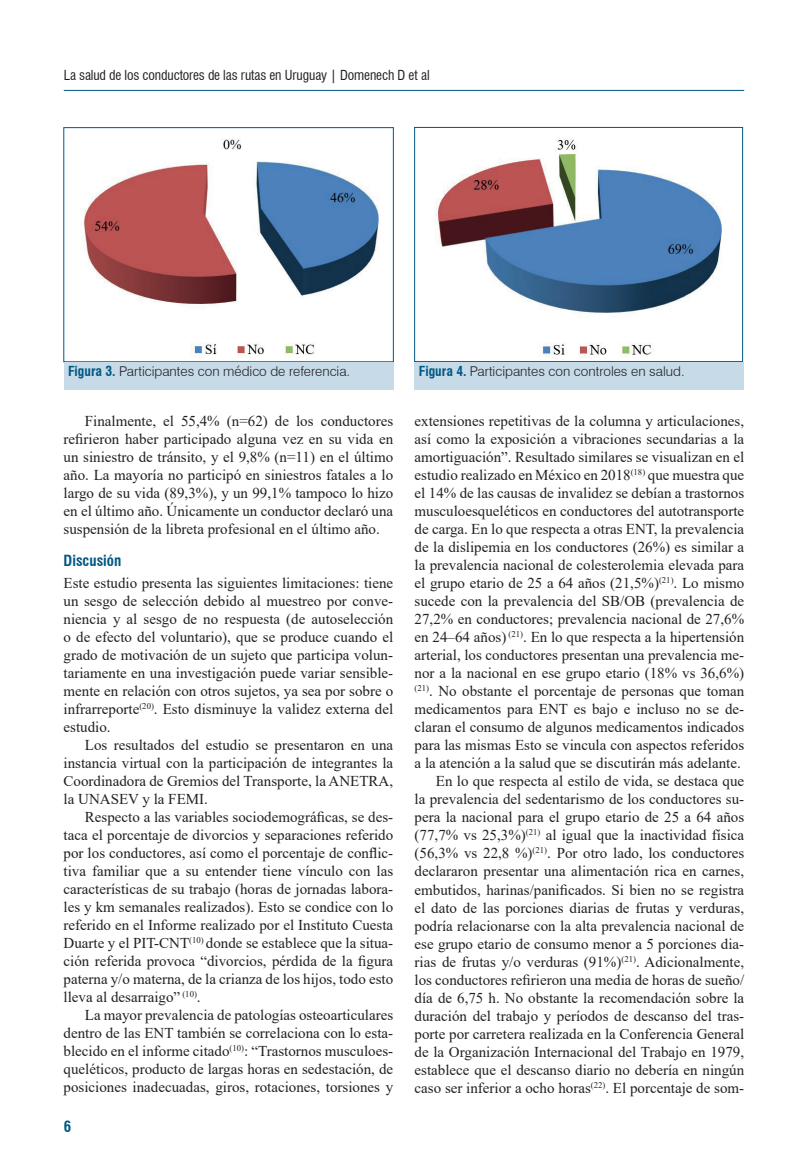
<style>
.page{position:relative;width:808px;height:1170px;background:#fff}
.page>*{position:absolute;margin:0;border:0;box-sizing:border-box;transform-origin:0 0}
.t1{font:15px/18px "Times New Roman";color:#231f20;text-align:justify}
.t2{font:700 condensed 15px "Swiss 721 BT";color:#005883}
.t3{font:300 13.5px "Swiss 721 BT";color:#231f20}
.t4{font:condensed 13.5px "Swiss 721 BT";letter-spacing:-.01em;color:#231f20}
.s1{font-weight:700;font-stretch:condensed;color:#005883}
</style>
<div class="page">
<hr style="left:64px;top:90px;width:680px;height:1px;background:#005883">
<img style="left:83px;top:139px;width:296px;height:219px">
<div style="left:64px;top:362px;width:329px;height:27px;background:#c6dae8"></div>
<img style="left:427px;top:126px;width:301px;height:232px">
<div style="left:414px;top:127px;width:329px;height:235px;border:1px solid #005883"></div>
<div style="left:415px;top:362px;width:329px;height:27px;background:#c6dae8"></div>
<p class="t4" style="left:64px;top:67px;width:367px">La salud de los conductores de las rutas en Uruguay | Domenech D et al</p>
<p class="t3" style="left:68px;top:363px;width:284px"><span class="s1">Figura 3.</span> Participantes con médico de referencia.</p>
<p class="t3" style="left:419px;top:363px;width:267px"><span class="s1">Figura 4.</span> Participantes con controles en salud.</p>
<p class="t1" style="left:64px;top:411px;width:331px;text-indent:21px">Finalmente, el 55,4% (n=62) de los conductores refirieron haber participado alguna vez en su vida en un siniestro de tránsito, y el 9,8% (n=11) en el último año. La mayoría no participó en siniestros fatales a lo largo de su vida (89,3%), y un 99,1% tampoco lo hizo en el último año. Únicamente un conductor declaró una suspensión de la libreta profesional en el último año.</p>
<p class="t2" style="left:64px;top:551px;width:59px">Discusión</p>
<p class="t1" style="left:64px;top:573px;width:331px">Este estudio presenta las siguientes limitaciones: tiene un sesgo de selección debido al muestreo por conve&shy;niencia y al sesgo de no respuesta (de autoselección o de efecto del voluntario), que se produce cuando el grado de motivación de un sujeto que participa volun&shy;tariamente en una investigación puede variar sensible&shy;mente en relación con otros sujetos, ya sea por sobre o infrarreporte<sup>(20)</sup>. Esto disminuye la validez externa del estudio.</p>
<p class="t1" style="left:64px;top:735px;width:331px;text-indent:21px">Los resultados del estudio se presentaron en una instancia virtual con la participación de integrantes la Coordinadora de Gremios del Transporte, la ANETRA, la UNASEV y la FEMI.</p>
<p class="t1" style="left:64px;top:807px;width:331px;text-indent:21px">Respecto a las variables sociodemográficas, se des&shy;taca el porcentaje de divorcios y separaciones referido por los conductores, así como el porcentaje de conflic&shy;tiva familiar que a su entender tiene vínculo con las características de su trabajo (horas de jornadas labora&shy;les y km semanales realizados). Esto se condice con lo referido en el Informe realizado por el Instituto Cuesta Duarte y el PIT-CNT<sup>(10)</sup> donde se establece que la situa&shy;ción referida provoca “divorcios, pérdida de la figura paterna y/o materna, de la crianza de los hijos, todo esto lleva al desarraigo” <sup>(10)</sup>.</p>
<p class="t1" style="left:64px;top:1005px;width:331px;text-indent:21px">La mayor prevalencia de patologías osteoarticulares dentro de las ENT también se correlaciona con lo esta&shy;blecido en el informe citado<sup>(10)</sup>: “Trastornos musculoes&shy;queléticos, producto de largas horas en sedestación, de posiciones inadecuadas, giros, rotaciones, torsiones y</p>
<p class="t2" style="left:64px;top:1116px;width:9px">6</p>
<p class="t1" style="left:415px;top:411px;width:331px;text-align:right">extensiones repetitivas de la columna y articulaciones, así como la exposición a vibraciones secundarias a la amortiguación”. Resultado similares se visualizan en el estudio realizado en México en 2018<sup>(18)</sup> que muestra que el 14% de las causas de invalidez se debían a trastornos musculoesqueléticos en conductores del autotransporte de carga. En lo que respecta a otras ENT, la prevalencia de la dislipemia en los conductores (26%) es similar a la prevalencia nacional de colesterolemia elevada para el grupo etario de 25 a 64 años (21,5%)<sup>(21)</sup>. Lo mismo sucede con la prevalencia del SB/OB (prevalencia de 27,2% en conductores; prevalencia nacional de 27,6% en 24–64 años) <sup>(21)</sup>. En lo que respecta a la hipertensión arterial, los conductores presentan una prevalencia me&shy;nor a la nacional en ese grupo etario (18% vs 36,6%) <sup>(21)</sup>. No obstante el porcentaje de personas que toman medicamentos para ENT es bajo e incluso no se de&shy;claran el consumo de algunos medicamentos indicados para las mismas Esto se vincula con aspectos referidos a la atención a la salud que se discutirán más adelante.<br>En lo que respecta al estilo de vida, se destaca que<br>la prevalencia del sedentarismo de los conductores su&shy;pera la nacional para el grupo etario de 25 a 64 años (77,7% vs 25,3%)<sup>(21)</sup> al igual que la inactividad física (56,3% vs 22,8 %)<sup>(21)</sup>. Por otro lado, los conductores declararon presentar una alimentación rica en carnes, embutidos, harinas/panificados. Si bien no se registra el dato de las porciones diarias de frutas y verduras, podría relacionarse con la alta prevalencia nacional de ese grupo etario de consumo menor a 5 porciones dia&shy;rias de frutas y/o verduras (91%)<sup>(21)</sup>. Adicionalmente, los conductores refirieron una media de horas de sueño/ día de 6,75 h. No obstante la recomendación sobre la duración del trabajo y períodos de descanso del tras&shy;porte por carretera realizada en la Conferencia General de la Organización Internacional del Trabajo en 1979, establece que el descanso diario no debería en ningún caso ser inferior a ocho horas<sup>(22)</sup>. El porcentaje de som-</p>
</div>
